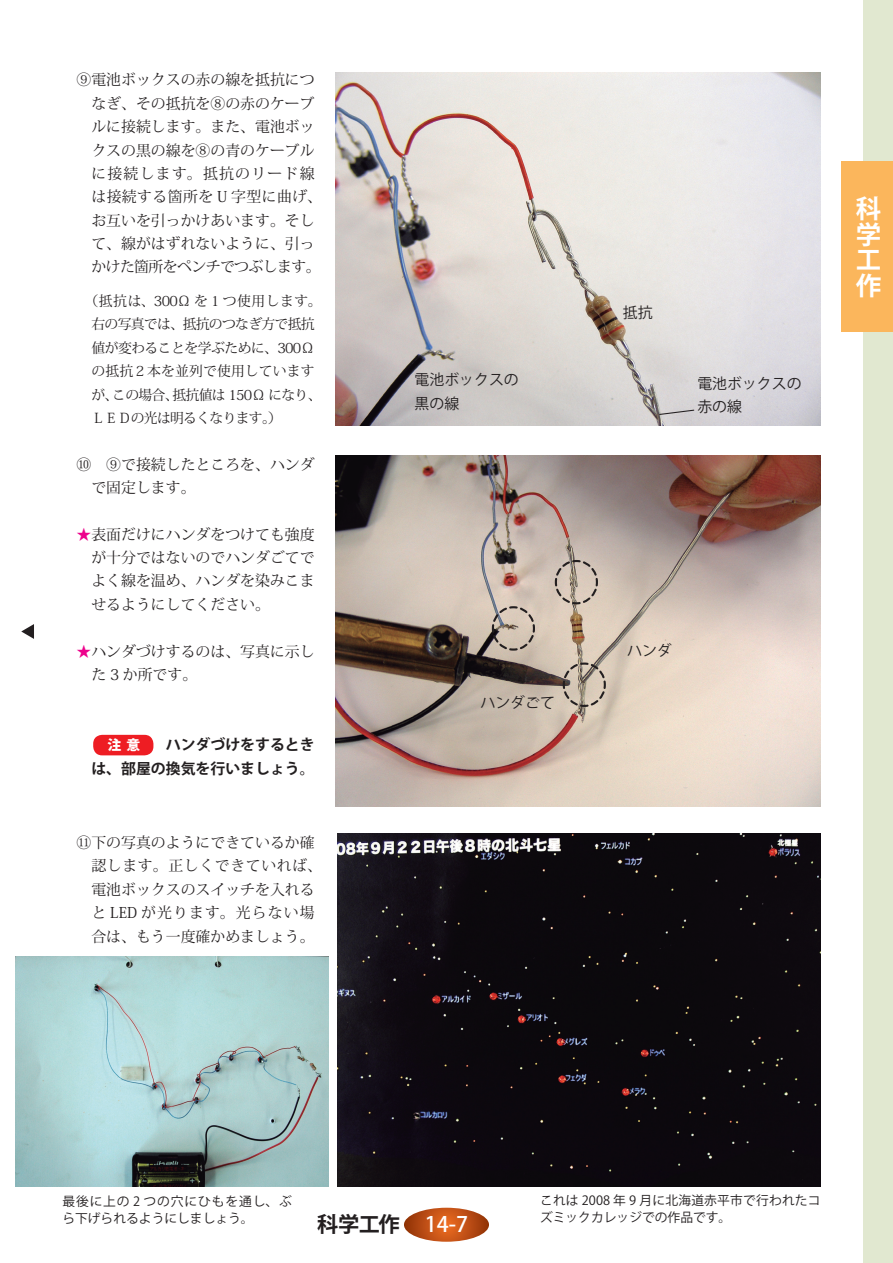
<style>
.page{position:relative;width:893px;height:1263px;background:#fff}
.page>*{position:absolute;margin:0;border:0;box-sizing:border-box;transform-origin:0 0}
.t1{font:700 25.5px/25.5px "Koz Go Std";color:#fff;text-align:justify}
.t2{font:700 21.3px "Koz Go Std";color:#231f20}
.t3{font:14.85px/23.4px "Koz Min Std";color:#231f20}
.t4{font:700 14.85px/23.4px "Koz Go Std";color:#231f20;text-align:right}
.t5{font:14.85px/23.4px "Koz Go Std";color:#231f20}
.t6{font:13.8px/23.4px "Koz Min Std";letter-spacing:-.05em;color:#231f20}
.t7{font:800 13.8px "Koz Go Std";color:#fff}
.t8{font:12.75px/17px "Koz Go Std";color:#231f20}
.s1{color:#ed028c}
.s2{font-family:"Koz Min Std";font-weight:400}
.s3{font-weight:500;color:#fff}
</style>
<div class="page">
<div style="left:863px;top:0;width:30px;height:1263px;background:#e1e8d0"></div>
<div style="left:842px;top:162px;width:51px;height:170px;background:#fbb65c"></div>
<svg style="left:404px;top:1208px;width:85px;height:34px;background:#c15218"></svg>
<svg style="left:21px;top:624px;width:13px;height:15px"></svg>
<img style="left:336px;top:72px;width:485px;height:353px">
<img style="left:336px;top:455px;width:485px;height:351px">
<img style="left:337px;top:833px;width:484px;height:353px">
<img style="left:16px;top:957px;width:313px;height:229px">
<svg style="left:658px;top:409px;width:37px;height:7px"></svg>
<svg style="left:554px;top:559px;width:45px;height:46px;background:#bdb0a3"></svg>
<svg style="left:491px;top:605px;width:45px;height:47px;background:#baaca0"></svg>
<svg style="left:562px;top:661px;width:45px;height:47px;background:#b7aa9b"></svg>
<div style="left:93px;top:735px;width:60px;height:20px;background:#ee1d23;border-radius:9px"></div>
<p class="t3" style="left:91px;top:68px;width:232px;text-indent:-15px">⑨電池ボックスの赤の線を抵抗につなぎ、その抵抗を⑧の赤のケーブルに接続します。また、電池ボックスの黒の線を⑧の青のケーブルに接続します。抵抗のリード線は接続する箇所を U 字型に曲げ、お互いを引っかけあいます。そして、線がはずれないように、引っかけた箇所をペンチでつぶします。</p>
<p class="t6" style="left:91px;top:289px;width:232px;text-indent:-7px">（抵抗は、300Ω を１つ使用します。右の写真では、抵抗のつなぎ方で抵抗値が変わることを学ぶために、300Ωの抵抗２本を並列で使用していますが、この場合、抵抗値は 150Ω になり、<br>ＬＥＤの光は明るくなります。）</p>
<p class="t3" style="left:91px;top:452px;width:225px;text-indent:-15px">⑩　⑨で接続したところを、ハンダで固定します。</p>
<p class="t3" style="left:91px;top:523px;width:225px;text-align:justify;text-indent:-15px"><span class="s1">★</span>表面だけにハンダをつけても強度が十分ではないのでハンダごてでよく線を温め、ハンダを染みこませるようにしてください。</p>
<p class="t3" style="left:91px;top:640px;width:225px;text-indent:-15px"><span class="s1">★</span>ハンダづけするのは、写真に示した 3 か所です。</p>
<p class="t4" style="left:77px;top:734px;width:240px"><span class="s2">　　　　　　</span>ハンダづけをするときは、部屋の換気を行いましょう。</p>
<p class="t7" style="left:107px;top:736px;width:34px">注意</p>
<p class="t3" style="left:91px;top:831px;width:232px;text-indent:-15px">⑪下の写真のようにできているか確認します。正しくできていれば、電池ボックスのスイッチを入れると LED が光ります。光らない場合は、もう一度確かめましょう。</p>
<p class="t5" style="left:623px;top:301px;width:31px">抵抗</p>
<p class="t5" style="left:415px;top:369px;width:106px">電池ボックスの黒の線</p>
<p class="t5" style="left:697px;top:372px;width:106px">電池ボックスの赤の線</p>
<h1 class="t1" style="left:856px;top:198px;width:26px">科学工作</h1>
<p class="t5" style="left:480px;top:691px;width:76px">ハンダごて</p>
<p class="t5" style="left:627px;top:639px;width:46px">ハンダ</p>
<p class="t8" style="left:62px;top:1193px;width:231px">最後に上の 2 つの穴にひもを通し、ぶら下げられるようにしましょう。</p>
<h2 class="t2" style="left:317px;top:1210px;width:152px">科学工作 <span class="s3">14-7</span></h2>
<p class="t8" style="left:540px;top:1192px;width:282px">これは 2008 年 9 月に北海道赤平市で行われたコズミックカレッジでの作品です。</p>
</div>
